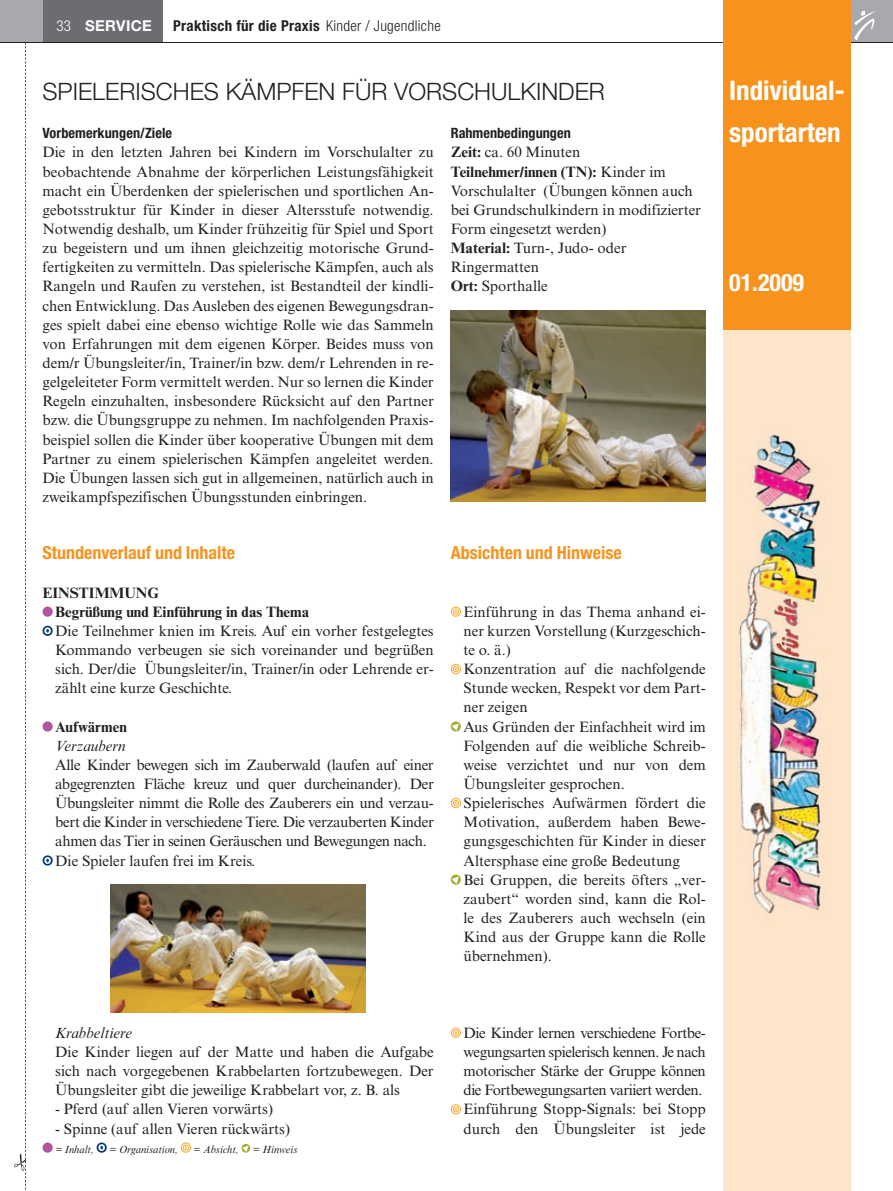
<style>
.page{position:relative;width:893px;height:1191px;background:#fff}
.page>*{position:absolute;margin:0;border:0;box-sizing:border-box;transform-origin:0 0}
.t1{font:700 condensed 27px/42px "Helvetica Neue LT Std";color:#fff}
.t2{font:300 24px "Helvetica Neue LT Std";color:#231f20}
.t3{font:700 condensed 24px "Helvetica Neue LT Std";color:#fff}
.t4{font:700 condensed 18px "Helvetica Neue LT Std";color:#f7931d}
.t5{font:15px/19.2px "Times New Roman MT Std";color:#231f20;text-align:justify}
.t6{font:15px/19.2px "Times New Roman MT Std";letter-spacing:-.02em;color:#231f20}
.t7{font:15px/19.2px "Times New Roman MT Std";letter-spacing:-.03em;color:#231f20}
.t8{font:700 15px/19.2px "Times New Roman MT Std";color:#231f20}
.t9{font:700 condensed 15px "Helvetica Neue LT Std";letter-spacing:.02em;color:#231f20}
.t10{font:italic 15px "Times New Roman MT Std";color:#231f20}
.t11{font:700 15px "Helvetica Neue LT Std";letter-spacing:.02em;color:#fff}
.t12{font:700 condensed 14.25px "Helvetica Neue LT Std";color:#231f20}
.t13{font:italic 10.5px "Times New Roman MT Std";color:#231f20}
.s1{font-weight:300;font-stretch:condensed}
.s2{font-weight:300}
.s3{font-weight:700}
</style>
<div class="page">
<svg style="left:451px;top:606px;width:10px;height:11px"></svg>
<svg style="left:451px;top:664px;width:10px;height:10px"></svg>
<svg style="left:450px;top:721px;width:11px;height:11px"></svg>
<svg style="left:451px;top:798px;width:10px;height:10px"></svg>
<svg style="left:450px;top:874px;width:11px;height:11px"></svg>
<svg style="left:451px;top:1027px;width:10px;height:10px"></svg>
<svg style="left:451px;top:1104px;width:10px;height:10px"></svg>
<div style="left:43px;top:1142px;width:10px;height:10px;background:#b254a1;border-radius:50%"></div>
<svg style="left:97px;top:1142px;width:10px;height:10px"></svg>
<svg style="left:98px;top:1144px;width:7px;height:7px"></svg>
<svg style="left:181px;top:1142px;width:10px;height:10px"></svg>
<svg style="left:241px;top:1143px;width:10px;height:10px"></svg>
<div style="left:43px;top:606px;width:10px;height:11px;background:#b254a1;border-radius:50%"></div>
<svg style="left:43px;top:625px;width:10px;height:11px"></svg>
<svg style="left:44px;top:627px;width:7px;height:7px"></svg>
<div style="left:43px;top:721px;width:10px;height:10px;background:#b254a1;border-radius:50%"></div>
<svg style="left:43px;top:855px;width:10px;height:10px"></svg>
<svg style="left:44px;top:857px;width:7px;height:7px"></svg>
<img style="left:111px;top:884px;width:255px;height:128px">
<img style="left:451px;top:310px;width:255px;height:192px">
<svg style="left:14px;top:43px;width:12px;height:1147px"></svg>
<div style="left:0;top:0;width:163px;height:43px;background:#6c6d70"></div>
<div style="left:0;top:0;width:43px;height:43px;background:#a8a9ad"></div>
<div style="left:850px;top:0;width:43px;height:43px;background:#a8a9ad"></div>
<hr style="left:0;top:42px;width:893px;height:1px;background:#231f20">
<svg style="left:854px;top:11px;width:21px;height:29px"></svg>
<div style="left:723px;top:0;width:127px;height:1191px;background:#fee5ca"></div>
<img style="left:740px;top:434px;width:85px;height:483px">
<div style="left:723px;top:0;width:127px;height:330px;background:#f7931d"></div>
<p class="t11" style="left:56px;top:16px;width:97px"><span class="s1">33</span> SERVICE</p>
<p class="t9" style="left:173px;top:16px;width:269px">Praktisch für die Praxis <span class="s2">Kinder / Jugendliche</span></p>
<h2 class="t2" style="left:43px;top:77px;width:564px">SPIELERISCHES KÄMPFEN FÜR VORSCHULKINDER</h2>
<p class="t12" style="left:43px;top:124px;width:131px">Vorbemerkungen/Ziele</p>
<p class="t5" style="left:43px;top:143px;width:393px">Die in den letzten Jahren bei Kindern im Vorschulalter zu beobachtende Abnahme der körperlichen Leistungsfähigkeit macht ein Überdenken der spielerischen und sportlichen An&shy;gebotsstruktur für Kinder in dieser Altersstufe notwendig.<br>Notwendig deshalb, um Kinder frühzeitig für Spiel und Sport zu begeistern und um ihnen gleichzeitig motorische Grund&shy;fertigkeiten zu vermitteln. Das spielerische Kämpfen, auch als Rangeln und Raufen zu verstehen, ist Bestandteil der kindli&shy;chen Entwicklung. Das Ausleben des eigenen Bewegungsdran&shy;ges spielt dabei eine ebenso wichtige Rolle wie das Sammeln von Erfahrungen mit dem eigenen Körper. Beides muss von dem/r Übungsleiter/in, Trainer/in bzw. dem/r Lehrenden in re&shy;gelgeleiteter Form vermittelt werden. Nur so lernen die Kinder Regeln einzuhalten, insbesondere Rücksicht auf den Partner bzw. die Übungsgruppe zu nehmen. Im nachfolgenden Praxis&shy;beispiel sollen die Kinder über kooperative Übungen mit dem Partner zu einem spielerischen Kämpfen angeleitet werden.<br>Die Übungen lassen sich gut in allgemeinen, natürlich auch in zweikampfspezifischen Übungsstunden einbringen.</p>
<p class="t4" style="left:43px;top:542px;width:194px">Stundenverlauf und Inhalte</p>
<p class="t8" style="left:55px;top:582px;width:255px;text-indent:-13px">EINSTIMMUNG<br>Begrüßung und Einführung in das Thema</p>
<p class="t5" style="left:55px;top:621px;width:380px">Die Teilnehmer knien im Kreis. Auf ein vorher festgelegtes Kommando verbeugen sie sich voreinander und begrüßen sich. Der/die Übungsleiter/in, Trainer/in oder Lehrende er&shy;zählt eine kurze Geschichte.</p>
<p class="t8" style="left:55px;top:716px;width:73px">Aufwärmen</p>
<p class="t10" style="left:55px;top:737px;width:72px">Verzaubern</p>
<p class="t6" style="left:55px;top:755px;width:380px">Alle Kinder bewegen sich im Zauberwald (laufen auf einer abgegrenzten Fläche kreuz und quer durcheinander). Der Übungsleiter nimmt die Rolle des Zauberers ein und verzau&shy;bert die Kinder in verschiedene Tiere. Die verzauberten Kinder ahmen das Tier in seinen Geräuschen und Bewegungen nach.<br>Die Spieler laufen frei im Kreis.</p>
<p class="t12" style="left:451px;top:124px;width:122px">Rahmenbedingungen</p>
<p class="t5" style="left:451px;top:143px;width:252px;text-align:left"><span class="s3">Zeit:</span> ca. 60 Minuten<br><span class="s3">Teilnehmer/innen (TN):</span> Kinder im<br>Vorschulalter (Übungen können auch bei Grundschulkindern in modifizierter<br>Form eingesetzt werden)<br><span class="s3">Material:</span> Turn-, Judo- oder<br>Ringermatten<br><span class="s3">Ort:</span> Sporthalle</p>
<p class="t4" style="left:451px;top:542px;width:173px">Absichten und Hinweise</p>
<p class="t5" style="left:463px;top:602px;width:244px;text-align:left">Einführung in das Thema anhand ei&shy;ner kurzen Vorstellung (Kurzgeschich&shy;te o. ä.)<br>Konzentration auf die nachfolgende<br>Stunde wecken, Respekt vor dem Part&shy;ner zeigen<br>Aus Gründen der Einfachheit wird im<br>Folgenden auf die weibliche Schreib&shy;weise verzichtet und nur von dem<br>Übungsleiter gesprochen.<br>Spielerisches Aufwärmen fördert die<br>Motivation, außerdem haben Bewe&shy;gungsgeschichten für Kinder in dieser<br>Altersphase eine große Bedeutung<br>Bei Gruppen, die bereits öfters „ver&shy;zaubert“ worden sind, kann die Rol&shy;le des Zauberers auch wechseln (ein<br>Kind aus der Gruppe kann die Rolle übernehmen).</p>
<h1 class="t1" style="left:729px;top:69px;width:117px">Individual&shy;sportarten</h1>
<h2 class="t3" style="left:729px;top:268px;width:76px">01.2009</h2>
<p class="t10" style="left:55px;top:1024px;width:78px">Krabbeltiere</p>
<p class="t5" style="left:55px;top:1042px;width:380px">Die Kinder liegen auf der Matte und haben die Aufgabe sich nach vorgegebenen Krabbelarten fortzubewegen. Der Übungsleiter gibt die jeweilige Krabbelart vor, z. B. als</p>
<p class="t5" style="left:55px;top:1099px;width:219px">- Pferd (auf allen Vieren vorwärts)</p>
<p class="t5" style="left:55px;top:1119px;width:236px">- Spinne (auf allen Vieren rückwärts)</p>
<p class="t13" style="left:55px;top:1143px;width:40px">= Inhalt,</p>
<p class="t13" style="left:109px;top:1143px;width:70px">= Organisation,</p>
<p class="t13" style="left:194px;top:1143px;width:47px">= Absicht,</p>
<p class="t13" style="left:253px;top:1143px;width:46px">= Hinweis</p>
<p class="t7" style="left:463px;top:1023px;width:244px">Die Kinder lernen verschiedene Fortbe&shy;wegungsarten spielerisch kennen. Je nach motorischer Stärke der Gruppe können die Fortbewegungsarten variiert werden.<br>Einführung Stopp-Signals: bei Stopp durch den Übungsleiter ist jede</p>
</div>
